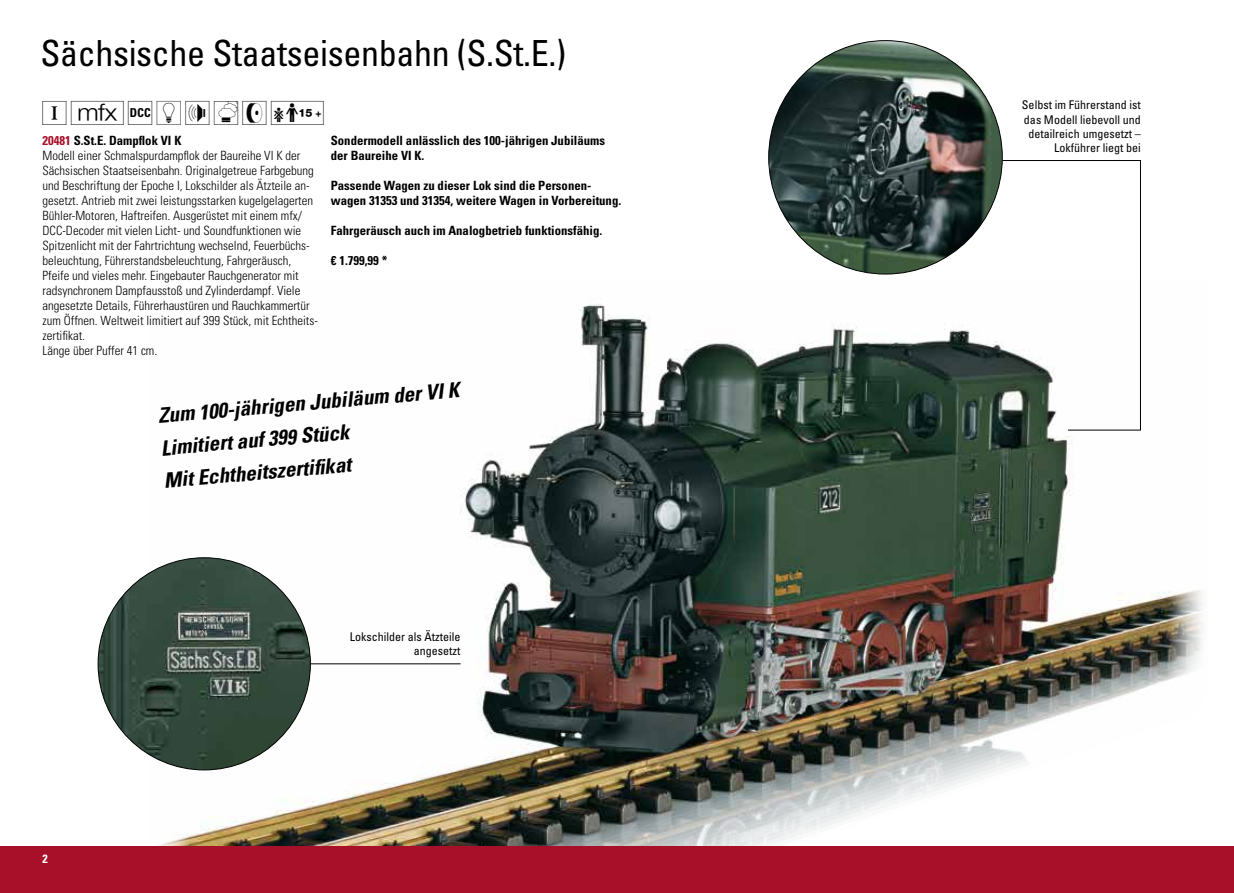
<style>
.page{position:relative;width:1234px;height:893px;background:#fff}
.page>*{position:absolute;margin:0;border:0;box-sizing:border-box;transform-origin:0 0}
.t1{font:condensed 36px "Univers LT Std";letter-spacing:-.01em;color:#000}
.t2{font:30px "LGB Piktos";color:#000}
.t3{font:italic 700 condensed 21px/32.5px "Univers LT Std";color:#000}
.t4{font:300 condensed 12.75px/15px "Univers LT Std";color:#000}
.t5{font:700 condensed 12.75px/15px "Univers LT Std";color:#000}
.t6{font:condensed 12px/14.4px "Univers LT Std";color:#000;text-align:right}
.t7{font:700 condensed 12px "Univers LT Std";color:#fff}
.s1{font-family:"Univers";font-weight:700;color:#a80f28}
.s2{font-family:"Univers";font-weight:700}
</style>
<div class="page">
<img style="left:148px;top:281px;width:1054px;height:565px">
<div style="left:0;top:846px;width:1233px;height:47px;background:#a80f28"></div>
<img style="left:768px;top:41px;width:234px;height:233px;border-radius:117px">
<svg style="left:1001px;top:160px;width:139px;height:271px"></svg>
<img style="left:98px;top:558px;width:212px;height:212px;border-radius:106px">
<hr style="left:310px;top:664px;width:150px;height:1px;background:#000">
<p class="t1" style="left:40px;top:31px;width:527px">Sächsische Staatseisenbahn (S.St.E.)</p>
<p class="t2" style="left:43px;top:97px;width:287px">1HKEF8JG</p>
<p class="t4" style="left:43px;top:133px;width:277px"><span class="s1">20481</span> <span class="s2">S.St.E. Dampflok VI K<br></span>Modell einer Schmalspurdampflok der Baureihe VI K der Sächsischen Staatseisenbahn. Originalgetreue Farbgebung und Beschriftung der Epoche I, Lokschilder als Ätzteile an&shy;gesetzt. Antrieb mit zwei leistungsstarken kugelgelagerten Bühler-Motoren, Haftreifen. Ausgerüstet mit einem mfx/ DCC-Decoder mit vielen Licht- und Soundfunktionen wie Spitzenlicht mit der Fahrtrichtung wechselnd, Feuerbüchs&shy;beleuchtung, Führerstandsbeleuchtung, Fahrgeräusch, Pfeife und vieles mehr. Eingebauter Rauchgenerator mit radsynchronem Dampfausstoß und Zylinderdampf. Viele angesetzte Details, Führerhaustüren und Rauchkammertür zum Öffnen. Weltweit limitiert auf 399 Stück, mit Echtheits&shy;zertifikat.<br>Länge über Puffer 41 cm.</p>
<p class="t5" style="left:331px;top:133px;width:276px">Sondermodell anlässlich des 100-jährigen Jubiläums der Baureihe VI K.</p>
<p class="t5" style="left:331px;top:178px;width:292px">Passende Wagen zu dieser Lok sind die Personen&shy;wagen 31353 und 31354, weitere Wagen in Vorbereitung.</p>
<p class="t5" style="left:331px;top:223px;width:273px">Fahrgeräusch auch im Analogbetrieb funktionsfähig.</p>
<p class="t5" style="left:331px;top:253px;width:58px">€ 1.799,99 *</p>
<p class="t3" style="left:157px;top:400px;width:304px;rotate:-5deg">Zum 100-jährigen Jubiläum der VI K<br>Limitiert auf 399 Stück<br>Mit Echtheitszertifi kat</p>
<p class="t7" style="left:43px;top:852px;width:7px">2</p>
<p class="t6" style="left:350px;top:629px;width:112px">Lokschilder als Ätzteile angesetzt</p>
<p class="t6" style="left:1021px;top:98px;width:120px">Selbst im Führerstand ist das Modell liebevoll und detailreich umgesetzt –<br>Lokführer liegt bei</p>
</div>
